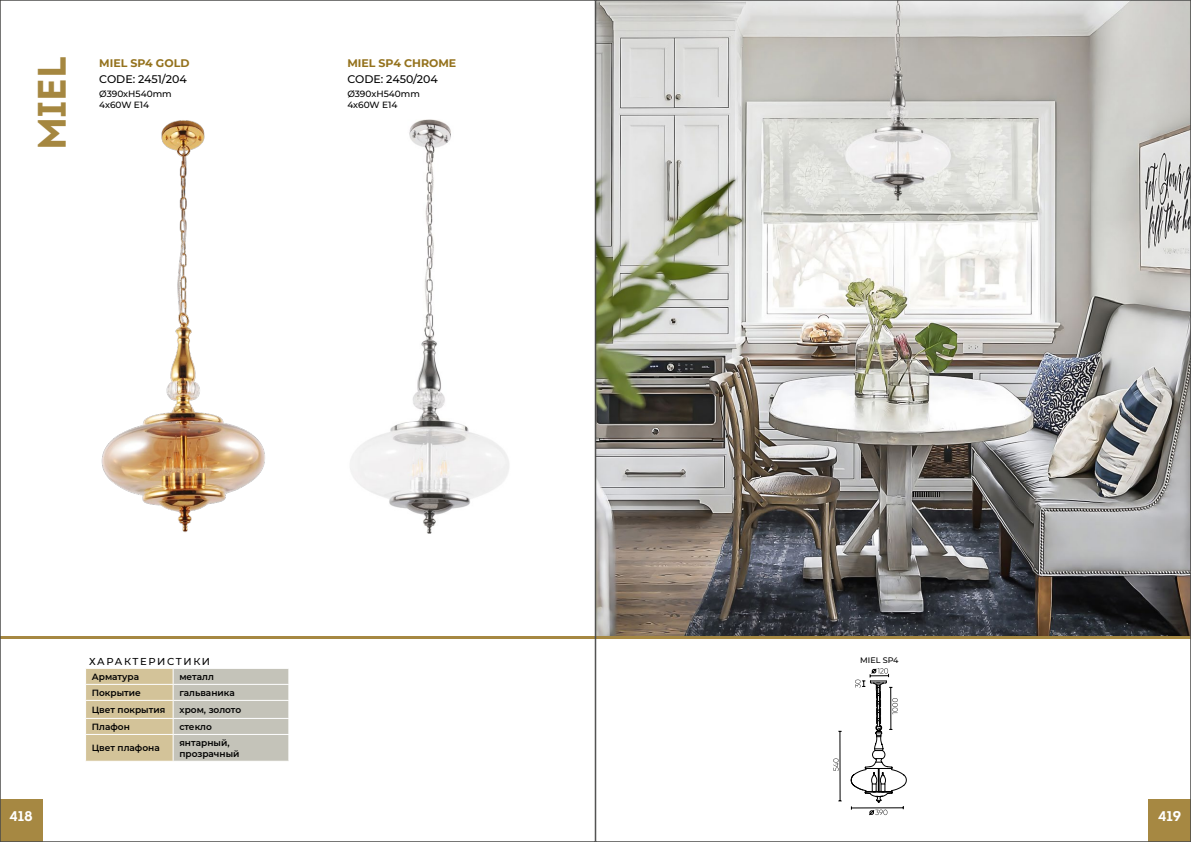
<style>
.page{position:relative;width:1191px;height:842px;background:#fff}
.page>*{position:absolute;margin:0;border:0;box-sizing:border-box;transform-origin:0 0}
.t1{font:39.7px "Intro Bold Alt";color:#a58740}
.t2{font:14px "Intro Bold Alt";color:#fff}
.t3{font:500 11px "Montserrat";color:#000}
.t4{font:700 11px "Montserrat";color:#94721d}
.t5{font:500 10px "Montserrat";letter-spacing:.165em;color:#000}
.t6{font:600 9px/10.8px "Montserrat";color:#000}
.t7{font:500 9px/11px "Montserrat";color:#000}
.t8{font:500 8px "Montserrat";color:#000}
</style>
<div class="page">
<div style="left:0;top:799px;width:43px;height:43px;background:#a68842"></div>
<div style="left:1148px;top:799px;width:43px;height:43px;background:#a68842"></div>
<hr style="left:0;top:636px;width:1191px;height:3px;background:#a68842">
<svg style="left:85px;top:668px;width:204px;height:93px;background:#cec8b2"></svg>
<img style="left:597px;top:2px;width:592px;height:634px">
<hr style="left:839px;top:731px;width:1px;height:70px;background:#000">
<svg style="left:851px;top:668px;width:55px;height:147px"></svg>
<svg style="left:833px;top:758px;width:5px;height:13px"></svg>
<img style="left:101px;top:120px;width:164px;height:412px">
<img style="left:350px;top:119px;width:159px;height:414px">
<h1 class="t1" style="left:27px;top:150px;width:95px;rotate:-90deg">MIEL</h1>
<p class="t4" style="left:99px;top:57px;width:92px">MIEL SP4 GOLD</p>
<p class="t3" style="left:99px;top:73px;width:89px">CODE: 2451/204</p>
<p class="t7" style="left:99px;top:88px;width:74px">Ø390xH540mm<br>4x60W E14</p>
<p class="t4" style="left:347px;top:57px;width:110px">MIEL SP4 CHROME</p>
<p class="t3" style="left:347px;top:73px;width:92px">CODE: 2450/204</p>
<p class="t7" style="left:347px;top:88px;width:74px">Ø390xH540mm<br>4x60W E14</p>
<p class="t5" style="left:89px;top:655px;width:122px">ХАРАКТЕРИСТИКИ</p>
<p class="t6" style="left:92px;top:671px;width:49px">Арматура</p>
<p class="t6" style="left:179px;top:671px;width:36px">металл</p>
<p class="t6" style="left:92px;top:687px;width:51px">Покрытие</p>
<p class="t6" style="left:179px;top:687px;width:57px">гальваника</p>
<p class="t6" style="left:92px;top:704px;width:75px">Цвет покрытия</p>
<p class="t6" style="left:180px;top:704px;width:63px">хром, золото</p>
<p class="t6" style="left:92px;top:721px;width:40px">Плафон</p>
<p class="t6" style="left:179px;top:721px;width:34px">стекло</p>
<p class="t6" style="left:92px;top:742px;width:69px">Цвет плафона</p>
<p class="t6" style="left:179px;top:737px;width:62px">янтарный, прозрачный</p>
<p class="t8" style="left:860px;top:656px;width:40px">MIEL SP4</p>
<h2 class="t2" style="left:10px;top:807px;width:25px">418</h2>
<h2 class="t2" style="left:1158px;top:807px;width:25px">419</h2>
</div>
